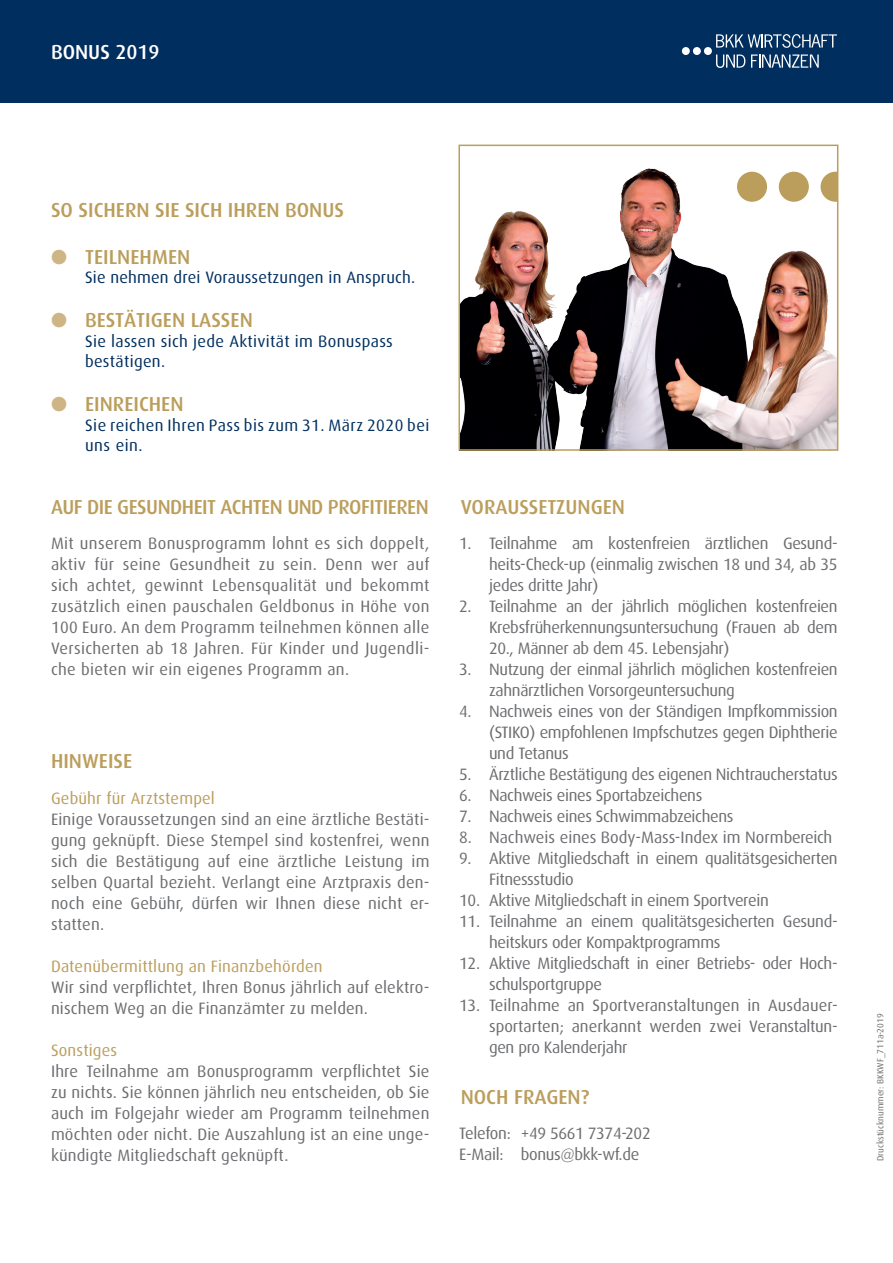
<style>
.page{position:relative;width:893px;height:1263px;background:#fff}
.page>*{position:absolute;margin:0;border:0;box-sizing:border-box;transform-origin:0 0}
.t1{font:500 20.25px "Dax";color:#bb9e5c}
.t2{font:500 20.25px "Dax";letter-spacing:-.025em;color:#bb9e5c}
.t3{font:500 20.25px "Dax";color:#fff}
.t4{font:16.5px/21px "Dax";letter-spacing:-.02em;color:#6c6d70;text-align:justify}
.t5{font:16.5px/19.8px "Dax";letter-spacing:.02em;color:#002e5e}
.t6{font:16.5px/21px "Dax";letter-spacing:.01em;color:#6c6d70}
.t7{font:16.5px "Dax";letter-spacing:.01em;color:#bb9e5c}
.t8{font:16.5px "Dax";color:#6c6d70}
.t9{font:9px "Dax";color:#6c6d70}
.s1{color:#ceb585}
</style>
<div class="page">
<div style="left:0;top:0;width:893px;height:102px;background:#002e5e"></div>
<svg style="left:716px;top:34px;width:121px;height:14px"></svg>
<svg style="left:716px;top:55px;width:29px;height:13px"></svg>
<svg style="left:751px;top:55px;width:68px;height:13px"></svg>
<div style="left:704px;top:47px;width:8px;height:8px;background:#fff;border-radius:50%"></div>
<div style="left:693px;top:47px;width:8px;height:8px;background:#fff;border-radius:50%"></div>
<div style="left:682px;top:47px;width:8px;height:8px;background:#fff;border-radius:50%"></div>
<img style="left:461px;top:168px;width:374px;height:280px">
<div style="left:458px;top:145px;width:380px;height:306px;border:2px solid #bb9e5c"></div>
<svg style="left:821px;top:172px;width:17px;height:30px"></svg>
<div style="left:779px;top:172px;width:30px;height:30px;background:#bb9e5c;border-radius:50%"></div>
<div style="left:737px;top:172px;width:30px;height:30px;background:#bb9e5c;border-radius:50%"></div>
<p class="t3" style="left:51px;top:40px;width:110px">BONUS 2019</p>
<p class="t1" style="left:51px;top:198px;width:295px">SO SICHERN SIE SICH IHREN BONUS</p>
<p class="t1" style="left:51px;top:245px;width:141px"><span class="s1">●</span> TEILNEHMEN</p>
<p class="t5" style="left:85px;top:268px;width:332px">Sie nehmen drei Voraussetzungen in Anspruch.</p>
<p class="t1" style="left:51px;top:309px;width:203px"><span class="s1">●</span> BESTÄTIGEN LASSEN</p>
<p class="t5" style="left:85px;top:332px;width:309px">Sie lassen sich jede Aktivität im Bonuspass bestätigen.</p>
<p class="t1" style="left:51px;top:393px;width:134px"><span class="s1">●</span> EINREICHEN</p>
<p class="t5" style="left:85px;top:415px;width:346px">Sie reichen Ihren Pass bis zum 31. März 2020 bei uns ein.</p>
<p class="t2" style="left:51px;top:496px;width:379px">AUF DIE GESUNDHEIT ACHTEN UND PROFITIEREN</p>
<p class="t4" style="left:51px;top:532px;width:380px">Mit unserem Bonusprogramm lohnt es sich doppelt, aktiv für seine Gesundheit zu sein. Denn wer auf sich achtet, gewinnt Lebensqualität und bekommt zusätzlich einen pauschalen Geldbonus in Höhe von 100 Euro. An dem Programm teilnehmen können alle Versicherten ab 18 Jahren. Für Kinder und Jugendli&shy;che bieten wir ein eigenes Programm an.</p>
<p class="t1" style="left:51px;top:750px;width:83px">HINWEISE</p>
<p class="t7" style="left:51px;top:789px;width:165px">Gebühr für Arztstempel</p>
<p class="t4" style="left:51px;top:809px;width:380px">Einige Voraussetzungen sind an eine ärztliche Bestäti&shy;gung geknüpft. Diese Stempel sind kostenfrei, wenn sich die Bestätigung auf eine ärztliche Leistung im selben Quartal bezieht. Verlangt eine Arztpraxis den&shy;noch eine Gebühr, dürfen wir Ihnen diese nicht er&shy;statten.</p>
<p class="t7" style="left:51px;top:957px;width:273px">Datenübermittlung an Finanzbehörden</p>
<p class="t6" style="left:51px;top:977px;width:380px">Wir sind verpflichtet, Ihren Bonus jährlich auf elektro&shy;nischem Weg an die Finanzämter zu melden.</p>
<p class="t7" style="left:51px;top:1041px;width:68px">Sonstiges</p>
<p class="t4" style="left:51px;top:1061px;width:380px">Ihre Teilnahme am Bonusprogramm verpflichtet Sie zu nichts. Sie können jährlich neu entscheiden, ob Sie auch im Folgejahr wieder am Programm teilnehmen möchten oder nicht. Die Auszahlung ist an eine unge&shy;kündigte Mitgliedschaft geknüpft.</p>
<p class="t1" style="left:461px;top:496px;width:166px">VORAUSSETZUNGEN</p>
<p class="t4" style="left:489px;top:532px;width:350px;text-indent:-30px">1. Teilnahme am kostenfreien ärztlichen Gesund&shy;heits-Check-up (einmalig zwischen 18 und 34, ab 35 jedes dritte Jahr)</p>
<p class="t4" style="left:489px;top:595px;width:350px;text-indent:-30px">2. Teilnahme an der jährlich möglichen kostenfreien Krebsfrüherkennungsuntersuchung (Frauen ab dem 20., Männer ab dem 45. Lebensjahr)</p>
<p class="t4" style="left:489px;top:658px;width:350px;text-indent:-30px">3. Nutzung der einmal jährlich möglichen kostenfreien zahnärztlichen Vorsorgeuntersuchung</p>
<p class="t4" style="left:489px;top:700px;width:350px;text-indent:-30px">4. Nachweis eines von der Ständigen Impfkommission (STIKO) empfohlenen Impfschutzes gegen Diphtherie und Tetanus</p>
<p class="t4" style="left:459px;top:764px;width:380px">5. Ärztliche Bestätigung des eigenen Nichtraucherstatus</p>
<p class="t4" style="left:459px;top:785px;width:245px">6. Nachweis eines Sportabzeichens</p>
<p class="t4" style="left:459px;top:806px;width:276px">7. Nachweis eines Schwimmabzeichens</p>
<p class="t8" style="left:459px;top:828px;width:374px">8. Nachweis eines Body-Mass-Index im Normbereich</p>
<p class="t4" style="left:489px;top:848px;width:350px;text-indent:-30px">9. Aktive Mitgliedschaft in einem qualitätsgesicherten<br>Fitnessstudio</p>
<p class="t4" style="left:459px;top:890px;width:311px">10. Aktive Mitgliedschaft in einem Sportverein</p>
<p class="t4" style="left:489px;top:911px;width:350px;text-indent:-30px">11. Teilnahme an einem qualitätsgesicherten Gesund&shy;heitskurs oder Kompaktprogramms</p>
<p class="t4" style="left:489px;top:953px;width:350px;text-indent:-30px">12. Aktive Mitgliedschaft in einer Betriebs- oder Hoch&shy;schulsportgruppe</p>
<p class="t4" style="left:489px;top:995px;width:350px;text-indent:-30px">13. Teilnahme an Sportveranstaltungen in Ausdauer&shy;sportarten; anerkannt werden zwei Veranstaltun&shy;gen pro Kalenderjahr</p>
<p class="t1" style="left:461px;top:1086px;width:130px">NOCH FRAGEN?</p>
<p class="t4" style="left:459px;top:1123px;width:193px">Telefon: +49 5661 7374-202<br>E-Mail: bonus@bkk-wf.de</p>
<p class="t9" style="left:875px;top:1161px;width:149px;rotate:-90deg">Druckstücknummer: BKKWF_711a-2019</p>
</div>
